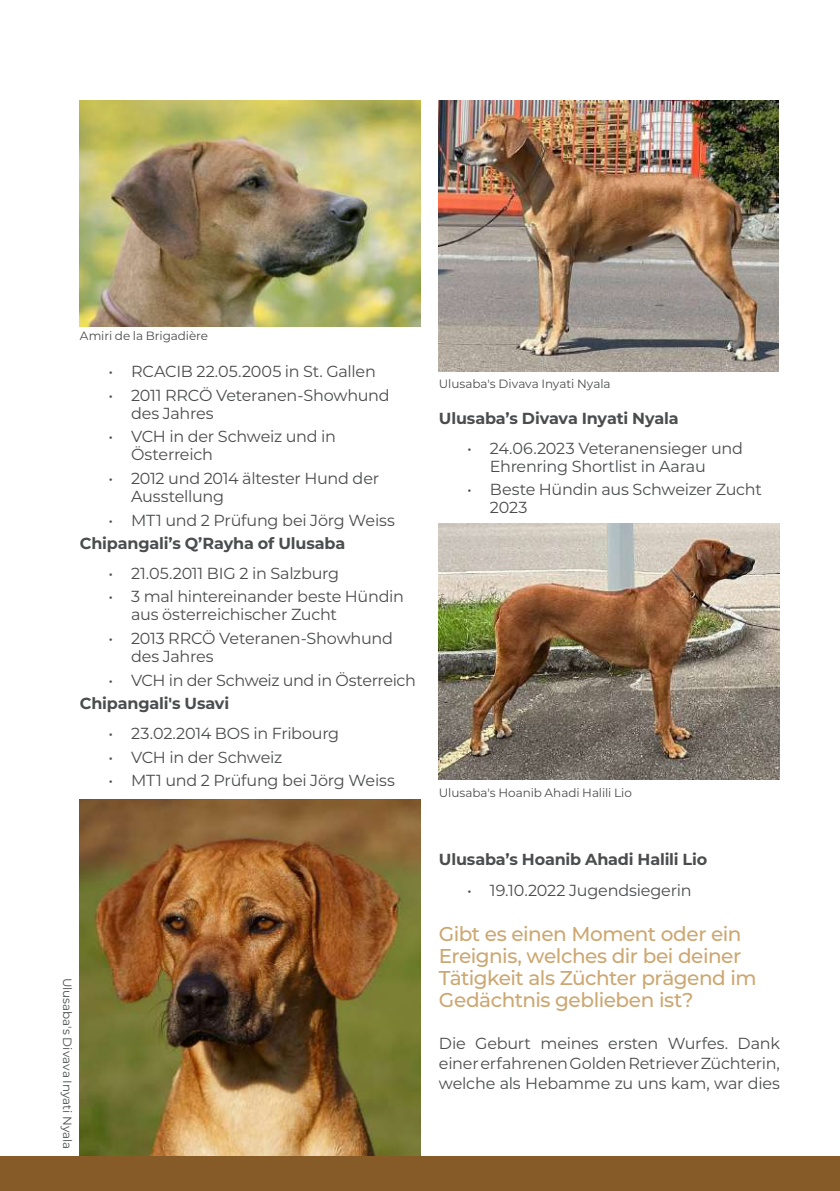
<style>
.page{position:relative;width:840px;height:1191px;background:#fff}
.page>*{position:absolute;margin:0;border:0;box-sizing:border-box;transform-origin:0 0}
.t1{font:500 20px/22px "Montserrat";letter-spacing:-.025em;color:#cca771}
.t2{font:16px/18px "Montserrat";letter-spacing:-.015em;color:#4b4c4d}
.t3{font:700 16px "Montserrat";letter-spacing:-.01em;color:#4b4c4d}
.t4{font:12px "Montserrat";letter-spacing:-.005em;color:#4b4c4d}
</style>
<div class="page">
<img style="left:80px;top:799px;width:340px;height:358px">
<img style="left:438px;top:100px;width:340px;height:272px">
<img style="left:438px;top:523px;width:341px;height:256px">
<img style="left:80px;top:100px;width:340px;height:227px">
<div style="left:0;top:1157px;width:839px;height:34px;background:#865b28"></div>
<p class="t4" style="left:80px;top:328px;width:130px">Amiri de la Brigadière</p>
<p class="t2" style="left:108px;top:362px;width:269px">• RCACIB 22.05.2005 in St. Gallen</p>
<p class="t2" style="left:131px;top:385px;width:260px;text-indent:-23px">• 2011 RRCÖ Veteranen-Showhund des Jahres</p>
<p class="t2" style="left:131px;top:427px;width:206px;text-indent:-23px">• VCH in der Schweiz und in<br>Österreich</p>
<p class="t2" style="left:131px;top:469px;width:249px;text-indent:-23px">• 2012 und 2014 ältester Hund der<br>Ausstellung</p>
<p class="t2" style="left:108px;top:510px;width:288px">• MT1 und 2 Prüfung bei Jörg Weiss</p>
<p class="t3" style="left:80px;top:532px;width:266px">Chipangali’s Q’Rayha of Ulusaba</p>
<p class="t2" style="left:108px;top:563px;width:232px">• 21.05.2011 BIG 2 in Salzburg</p>
<p class="t2" style="left:131px;top:587px;width:274px;text-indent:-23px">• 3 mal hintereinander beste Hündin aus österreichischer Zucht</p>
<p class="t2" style="left:131px;top:629px;width:263px;text-indent:-23px">• 2013 RRCÖ Veteranen-Showhund des Jahres</p>
<p class="t2" style="left:108px;top:670px;width:309px">• VCH in der Schweiz und in Österreich</p>
<p class="t3" style="left:80px;top:692px;width:151px">Chipangali's Usavi</p>
<p class="t2" style="left:108px;top:723px;width:232px">• 23.02.2014 BOS in Fribourg</p>
<p class="t2" style="left:108px;top:747px;width:175px">• VCH in der Schweiz</p>
<p class="t2" style="left:108px;top:771px;width:288px">• MT1 und 2 Prüfung bei Jörg Weiss</p>
<p class="t4" style="left:76px;top:978px;width:173px;rotate:90deg">Ulusaba's Divava Inyati Nyala</p>
<p class="t4" style="left:438px;top:375px;width:173px">Ulusaba's Divava Inyati Nyala</p>
<p class="t3" style="left:438px;top:407px;width:241px">Ulusaba’s Divava Inyati Nyala</p>
<p class="t2" style="left:489px;top:438px;width:254px;text-indent:-23px">• 24.06.2023 Veteranensieger und<br>Ehrenring Shortlist in Aarau</p>
<p class="t2" style="left:489px;top:480px;width:273px;text-indent:-23px">• Beste Hündin aus Schweizer Zucht<br>2023</p>
<p class="t4" style="left:438px;top:784px;width:194px">Ulusaba's Hoanib Ahadi Halili Lio</p>
<p class="t3" style="left:438px;top:847px;width:270px">Ulusaba’s Hoanib Ahadi Halili Lio</p>
<p class="t2" style="left:467px;top:880px;width:225px">• 19.10.2022 Jugendsiegerin</p>
<p class="t1" style="left:438px;top:921px;width:319px">Gibt es einen Moment oder ein<br>Ereignis, welches dir bei deiner<br>Tätigkeit als Züchter prägend im<br>Gedächtnis geblieben ist?</p>
<p class="t2" style="left:438px;top:1033px;width:342px;line-height:20px;text-align:justify">Die Geburt meines ersten Wurfes. Dank einer erfahrenen Golden Retriever Züchterin, welche als Hebamme zu uns kam, war dies</p>
</div>
